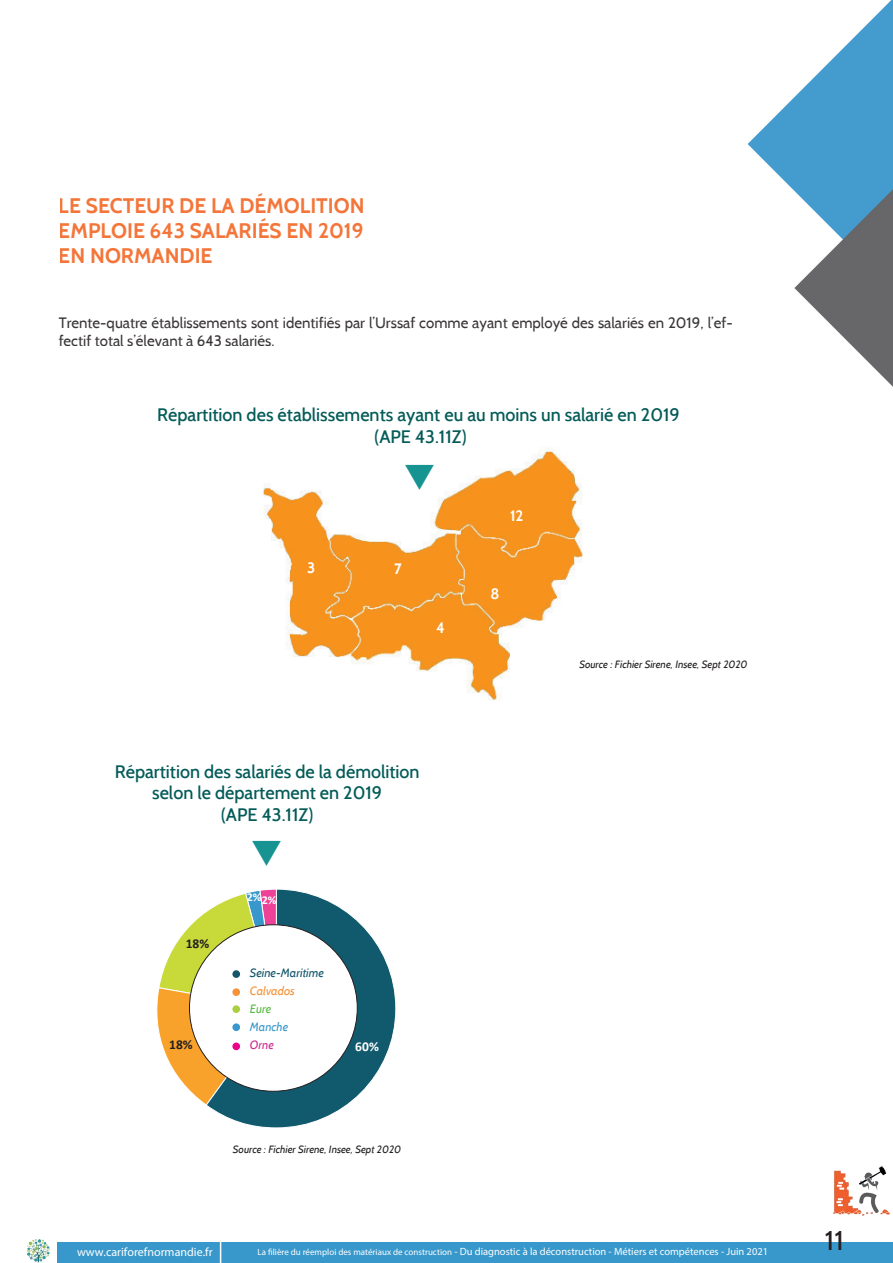
<style>
.page{position:relative;width:893px;height:1263px;background:#fff}
.page>*{position:absolute;margin:0;border:0;box-sizing:border-box;transform-origin:0 0}
.t1{font:27px "Cabin";color:#231f20}
.t2{font:700 21px/25.2px "Cabin";color:#f36623;text-align:justify}
.t3{font:500 18px/21.6px "Cabin";color:#045b58;text-align:center}
.t4{font:15px/18px "Cabin";color:#231f20}
.t5{font:700 15px "Cabin";color:#fff}
.t6{font:700 13.5px "Calibri";color:#231f20}
.t7{font:700 13.5px "Calibri";color:#fff}
.t8{font:12px "Myriad Pro";color:#fff}
.t9{font:italic 12px "Cabin";color:#14556b}
.t10{font:italic 12px "Cabin";color:#f69237}
.t11{font:italic 12px "Cabin";color:#3898cb}
.t12{font:700 12px "Calibri";color:#fff}
.t13{font:italic 12px "Cabin";color:#5dbb46}
.t14{font:italic 12px "Cabin";color:#cc2d93}
.t15{font:10.5px "Myriad Pro";color:#fff}
.t16{font:italic 10.5px "Cabin";color:#231f20}
.s1{font-size:9px}
</style>
<div class="page">
<img style="left:833px;top:1166px;width:57px;height:50px">
<div style="left:57px;top:1242px;width:836px;height:21px;background:#3898cb"></div>
<svg style="left:220px;top:1242px;width:1px;height:21px"></svg>
<img style="left:28px;top:1239px;width:22px;height:23px">
<svg style="left:748px;top:0;width:145px;height:387px"></svg>
<img style="left:263px;top:448px;width:320px;height:253px">
<svg style="left:156px;top:913px;width:49px;height:191px"></svg>
<svg style="left:205px;top:889px;width:191px;height:239px"></svg>
<div style="left:189px;top:925px;width:168px;height:166px;background:#fff;border-radius:50%"></div>
<div style="left:232px;top:970px;width:8px;height:8px;background:#14556b;border-radius:50%"></div>
<div style="left:232px;top:988px;width:8px;height:8px;background:#f69237;border-radius:50%"></div>
<div style="left:232px;top:1005px;width:8px;height:8px;background:#aad042;border-radius:50%"></div>
<div style="left:232px;top:1023px;width:8px;height:8px;background:#3898cb;border-radius:50%"></div>
<div style="left:232px;top:1042px;width:8px;height:8px;background:#ed028c;border-radius:50%"></div>
<svg style="left:405px;top:465px;width:30px;height:25px"></svg>
<p class="t2" style="left:59px;top:193px;width:307px">LE SECTEUR DE LA DÉMOLITION EMPLOIE 643 SALARIÉS EN 2019<br>EN NORMANDIE</p>
<p class="t4" style="left:59px;top:313px;width:676px">Trente-quatre établissements sont identifiés par l’Urssaf comme ayant employé des salariés en 2019, l’ef&shy;fectif total s’élevant à 643 salariés.</p>
<p class="t3" style="left:157px;top:404px;width:524px">Répartition des établissements ayant eu au moins un salarié en 2019 (APE 43.11Z)</p>
<p class="t5" style="left:307px;top:559px;width:10px">3</p>
<p class="t5" style="left:394px;top:560px;width:9px">7</p>
<p class="t5" style="left:436px;top:618px;width:10px">4</p>
<p class="t5" style="left:510px;top:507px;width:15px">12</p>
<p class="t5" style="left:490px;top:584px;width:11px">8</p>
<p class="t3" style="left:115px;top:760px;width:306px">Répartition des salariés de la démolition selon le département en 2019<br>(APE 43.11Z)</p>
<p class="t6" style="left:186px;top:934px;width:25px">18%</p>
<p class="t12" style="left:247px;top:889px;width:16px">2%</p>
<p class="t12" style="left:262px;top:891px;width:16px">2%</p>
<p class="t9" style="left:250px;top:966px;width:76px">Seine-Maritime</p>
<p class="t10" style="left:250px;top:984px;width:46px">Calvados</p>
<p class="t13" style="left:250px;top:1002px;width:23px">Eure</p>
<p class="t11" style="left:250px;top:1020px;width:40px">Manche</p>
<p class="t14" style="left:250px;top:1038px;width:25px">Orne</p>
<p class="t6" style="left:169px;top:1035px;width:25px">18%</p>
<p class="t7" style="left:355px;top:1037px;width:25px">60%</p>
<p class="t16" style="left:233px;top:1143px;width:170px">Source : Fichier Sirene, Insee, Sept 2020</p>
<p class="t16" style="left:579px;top:657px;width:170px">Source : Fichier Sirene, Insee, Sept 2020</p>
<p class="t8" style="left:77px;top:1244px;width:137px">www.cariforefnormandie.fr</p>
<p class="t15" style="left:258px;top:1245px;width:512px"><span class="s1">La filière du réemploi des matériaux de construction</span> - Du diagnostic à la déconstruction - Métiers et compétences - Juin 2021</p>
<h1 class="t1" style="left:825px;top:1224px;width:21px">11</h1>
</div>
